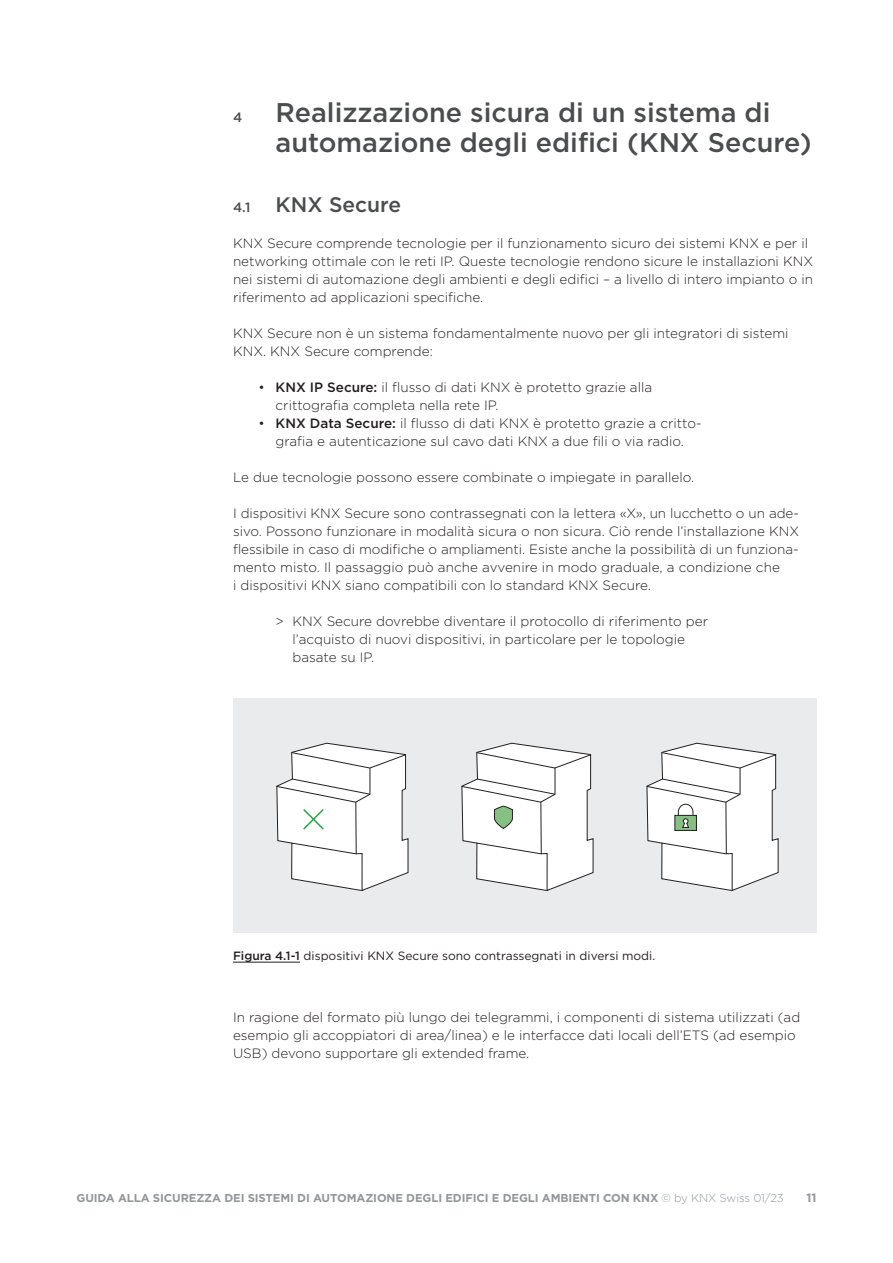
<style>
.page{position:relative;width:893px;height:1263px;background:#fff}
.page>*{position:absolute;margin:0;border:0;box-sizing:border-box;transform-origin:0 0}
.t1{font:500 27px/30px "Gotham";color:#4b4c4d}
.t2{font:500 21px "Gotham";color:#4b4c4d}
.t3{font:300 13.5px/18px "Gotham";color:#231f20}
.t4{font:12px "Gotham";color:#231f20}
.t5{font:700 12px "Gotham";color:#90979d}
.t6{font:700 11.4px "Gotham";letter-spacing:-.01em;color:#90979d}
.s1{font-size:13.5px}
.s2{font-weight:500}
.s3{font-weight:300}
</style>
<div class="page">
<div style="left:233px;top:698px;width:583px;height:234px;background:#eaebec"></div>
<svg style="left:646px;top:742px;width:133px;height:149px"></svg>
<svg style="left:461px;top:742px;width:133px;height:149px"></svg>
<svg style="left:276px;top:742px;width:133px;height:149px"></svg>
<hr style="left:233px;top:962px;width:67px;height:1px;background:#231f20">
<h1 class="t1" style="left:276px;top:97px;width:537px;text-indent:-43px"><span class="s1">4</span> Realizzazione sicura di un sistema di automazione degli edifici (KNX Secure)</h1>
<h2 class="t2" style="left:233px;top:191px;width:170px"><span class="s1">4.1</span> KNX Secure</h2>
<p class="t3" style="left:233px;top:234px;width:582px">KNX Secure comprende tecnologie per il funzionamento sicuro dei sistemi KNX e per il networking ottimale con le reti IP. Queste tecnologie rendono sicure le installazioni KNX nei sistemi di automazione degli ambienti e degli edifici – a livello di intero impianto o in riferimento ad applicazioni specifiche.</p>
<p class="t3" style="left:233px;top:324px;width:557px">KNX Secure non è un sistema fondamentalmente nuovo per gli integratori di sistemi<br>KNX. KNX Secure comprende:</p>
<p class="t3" style="left:276px;top:378px;width:378px;text-indent:-17px">• <span class="s2">KNX IP Secure:</span> il flusso di dati KNX è protetto grazie alla crittografia completa nella rete IP.</p>
<p class="t3" style="left:259px;top:414px;width:444px;text-align:center">• <span class="s2">KNX Data Secure:</span> il flusso di dati KNX è protetto grazie a critto&shy;grafia e autenticazione sul cavo dati KNX a due fili o via radio.</p>
<p class="t3" style="left:233px;top:468px;width:463px">Le due tecnologie possono essere combinate o impiegate in parallelo.</p>
<p class="t3" style="left:233px;top:504px;width:568px">I dispositivi KNX Secure sono contrassegnati con la lettera «X», un lucchetto o un ade&shy;sivo. Possono funzionare in modalità sicura o non sicura. Ciò rende l’installazione KNX flessibile in caso di modifiche o ampliamenti. Esiste anche la possibilità di un funziona&shy;mento misto. Il passaggio può anche avvenire in modo graduale, a condizione che<br>i dispositivi KNX siano compatibili con lo standard KNX Secure.</p>
<p class="t3" style="left:293px;top:612px;width:417px;text-indent:-17px">&gt; KNX Secure dovrebbe diventare il protocollo di riferimento per l’acquisto di nuovi dispositivi, in particolare per le topologie basate su IP.</p>
<p class="t4" style="left:233px;top:948px;width:424px"><span class="s2">Figura 4.1-1</span> dispositivi KNX Secure sono contrassegnati in diversi modi.</p>
<p class="t3" style="left:233px;top:1008px;width:569px">In ragione del formato più lungo dei telegrammi, i componenti di sistema utilizzati (ad esempio gli accoppiatori di area/linea) e le interfacce dati locali dell’ETS (ad esempio<br>USB) devono supportare gli extended frame.</p>
<p class="t6" style="left:77px;top:1191px;width:709px">GUIDA ALLA SICUREZZA DEI SISTEMI DI AUTOMAZIONE DEGLI EDIFICI E DEGLI AMBIENTI CON KNX <span class="s3">© by KNX Swiss 01/23</span></p>
<p class="t5" style="left:806px;top:1190px;width:12px">11</p>
</div>
